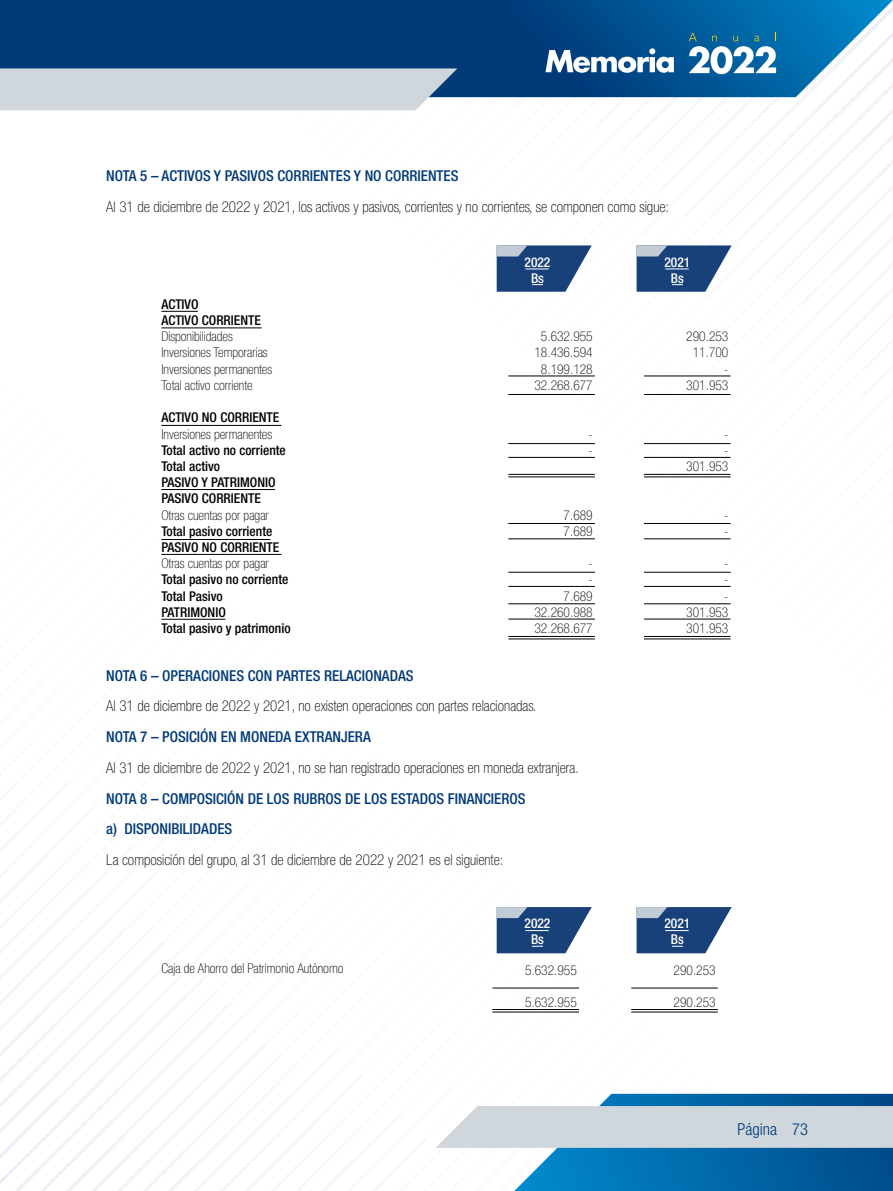
<style>
.page{position:relative;width:893px;height:1191px;background:#fff}
.page>*{position:absolute;margin:0;border:0;box-sizing:border-box;transform-origin:0 0}
.t1{font:300 condensed 16.5px "Helvetica Neue LT Std";color:#003a78}
.t2{font:100 condensed 15px "Helvetica Neue LT Std";color:#000}
.t3{font:500 condensed 15px/30.8px "Helvetica Neue LT Std";color:#003a78}
.t4{font:100 condensed 13.5px/16.2px "Helvetica Neue LT Std";color:#000}
.t5{font:500 condensed 13.5px/16.2px "Helvetica Neue LT Std";color:#000}
.t6{font:500 condensed 13.5px/16.2px "Helvetica Neue LT Std";color:#fff;text-align:center}
</style>
<div class="page">
<svg style="left:457px;top:0;width:436px;height:97px;background:#2168a0"></svg>
<svg style="left:0;top:0;width:457px;height:111px;background:#4e749e"></svg>
<svg style="left:436px;top:1010px;width:457px;height:181px"></svg>
<svg style="left:545px;top:48px;width:129px;height:25px"></svg>
<svg style="left:689px;top:32px;width:87px;height:42px"></svg>
<svg style="left:497px;top:245px;width:95px;height:47px;background:#476794"></svg>
<svg style="left:637px;top:245px;width:95px;height:47px;background:#486794"></svg>
<hr style="left:508px;top:375px;width:87px;height:1px;background:#000">
<hr style="left:508px;top:394px;width:87px;height:1px;background:#000">
<hr style="left:508px;top:443px;width:87px;height:1px;background:#000">
<hr style="left:508px;top:457px;width:87px;height:1px;background:#000">
<hr style="left:161px;top:311px;width:37px;height:1px;background:#000">
<hr style="left:161px;top:327px;width:101px;height:1px;background:#000">
<hr style="left:161px;top:425px;width:120px;height:1px;background:#000">
<hr style="left:161px;top:489px;width:114px;height:1px;background:#000">
<hr style="left:161px;top:554px;width:120px;height:1px;background:#000">
<hr style="left:161px;top:539px;width:109px;height:1px;background:#000">
<hr style="left:161px;top:619px;width:64px;height:1px;background:#000">
<hr style="left:508px;top:523px;width:87px;height:1px;background:#000">
<hr style="left:508px;top:538px;width:87px;height:1px;background:#000">
<hr style="left:508px;top:572px;width:87px;height:1px;background:#000">
<hr style="left:508px;top:586px;width:87px;height:1px;background:#000">
<hr style="left:508px;top:603px;width:87px;height:1px;background:#000">
<hr style="left:508px;top:618px;width:87px;height:1px;background:#000">
<hr style="left:644px;top:375px;width:86px;height:1px;background:#000">
<hr style="left:644px;top:394px;width:86px;height:1px;background:#000">
<hr style="left:644px;top:443px;width:86px;height:1px;background:#000">
<hr style="left:644px;top:457px;width:86px;height:1px;background:#000">
<hr style="left:644px;top:523px;width:86px;height:1px;background:#000">
<hr style="left:644px;top:538px;width:86px;height:1px;background:#000">
<hr style="left:644px;top:572px;width:86px;height:1px;background:#000">
<hr style="left:644px;top:586px;width:86px;height:1px;background:#000">
<hr style="left:644px;top:603px;width:86px;height:1px;background:#000">
<hr style="left:644px;top:618px;width:86px;height:1px;background:#000">
<hr style="left:644px;top:474px;width:86px;height:1px;background:#000">
<hr style="left:644px;top:476px;width:86px;height:1px;background:#000">
<hr style="left:644px;top:636px;width:86px;height:1px;background:#000">
<hr style="left:644px;top:638px;width:86px;height:1px;background:#000">
<hr style="left:508px;top:474px;width:87px;height:1px;background:#000">
<hr style="left:508px;top:476px;width:87px;height:1px;background:#000">
<hr style="left:508px;top:636px;width:87px;height:1px;background:#000">
<hr style="left:508px;top:638px;width:87px;height:1px;background:#000">
<svg style="left:497px;top:907px;width:95px;height:46px;background:#456592"></svg>
<svg style="left:637px;top:907px;width:95px;height:46px;background:#456593"></svg>
<hr style="left:492px;top:987px;width:87px;height:1px;background:#000">
<hr style="left:631px;top:987px;width:87px;height:1px;background:#000">
<hr style="left:631px;top:1009px;width:87px;height:1px;background:#000">
<hr style="left:631px;top:1011px;width:87px;height:1px;background:#000">
<hr style="left:492px;top:1009px;width:87px;height:1px;background:#000">
<hr style="left:492px;top:1011px;width:87px;height:1px;background:#000">
<p class="t3" style="left:106px;top:160px;width:354px">NOTA 5 – ACTIVOS Y PASIVOS CORRIENTES Y NO CORRIENTES</p>
<p class="t2" style="left:106px;top:198px;width:564px">Al 31 de diciembre de 2022 y 2021, los activos y pasivos, corrientes y no corrientes, se componen como sigue:</p>
<p class="t5" style="left:161px;top:296px;width:101px">ACTIVO<br>ACTIVO CORRIENTE</p>
<p class="t4" style="left:161px;top:328px;width:112px">Disponibilidades<br>Inversiones Temporarias<br>Inversiones permanentes<br>Total activo corriente</p>
<p class="t5" style="left:161px;top:409px;width:119px">ACTIVO NO CORRIENTE</p>
<p class="t4" style="left:161px;top:425px;width:112px">Inversiones permanentes</p>
<p class="t5" style="left:161px;top:441px;width:126px">Total activo no corriente<br>Total activo<br>PASIVO Y PATRIMONIO<br>PASIVO CORRIENTE</p>
<p class="t4" style="left:161px;top:506px;width:109px">Otras cuentas por pagar</p>
<p class="t5" style="left:161px;top:522px;width:119px">Total pasivo corriente<br>PASIVO NO CORRIENTE</p>
<p class="t4" style="left:161px;top:555px;width:109px">Otras cuentas por pagar</p>
<p class="t5" style="left:161px;top:571px;width:131px">Total pasivo no corriente<br>Total Pasivo<br>PATRIMONIO<br>Total pasivo y patrimonio</p>
<p class="t6" style="left:525px;top:253px;width:27px">2022<br>Bs</p>
<p class="t6" style="left:664px;top:253px;width:27px">2021<br>Bs</p>
<p class="t4" style="left:534px;top:328px;width:60px;text-align:center">5.632.955<br>18.436.594<br>8.199.128<br>32.268.677</p>
<p class="t4" style="left:588px;top:442px;width:6px">-</p>
<p class="t4" style="left:564px;top:506px;width:31px">7.689<br>7.689</p>
<p class="t4" style="left:534px;top:555px;width:60px;text-align:right">-<br>-<br>7.689<br>32.260.988<br>32.268.677</p>
<p class="t4" style="left:686px;top:328px;width:44px;text-align:right">290.253<br>11.700 -<br>301.953</p>
<p class="t4" style="left:686px;top:442px;width:44px;text-align:right">-<br>301.953</p>
<p class="t4" style="left:724px;top:523px;width:6px">-</p>
<p class="t4" style="left:724px;top:555px;width:6px">- -</p>
<p class="t4" style="left:686px;top:604px;width:44px">301.953<br>301.953</p>
<p class="t3" style="left:106px;top:660px;width:309px">NOTA 6 – OPERACIONES CON PARTES RELACIONADAS</p>
<p class="t2" style="left:106px;top:697px;width:432px">Al 31 de diciembre de 2022 y 2021, no existen operaciones con partes relacionadas.</p>
<p class="t3" style="left:106px;top:721px;width:266px">NOTA 7 – POSICIÓN EN MONEDA EXTRANJERA</p>
<p class="t2" style="left:106px;top:759px;width:474px">Al 31 de diciembre de 2022 y 2021, no se han registrado operaciones en moneda extranjera.</p>
<p class="t3" style="left:106px;top:783px;width:421px">NOTA 8 – COMPOSICIÓN DE LOS RUBROS DE LOS ESTADOS FINANCIEROS a) DISPONIBILIDADES</p>
<p class="t2" style="left:106px;top:851px;width:399px">La composición del grupo, al 31 de diciembre de 2022 y 2021 es el siguiente:</p>
<p class="t6" style="left:525px;top:915px;width:27px">2022<br>Bs</p>
<p class="t6" style="left:664px;top:915px;width:27px">2021<br>Bs</p>
<p class="t4" style="left:161px;top:960px;width:184px">Caja de Ahorro del Patrimonio Autónomo</p>
<p class="t4" style="left:525px;top:961px;width:53px">5.632.955</p>
<p class="t4" style="left:525px;top:994px;width:53px">5.632.955</p>
<p class="t4" style="left:673px;top:961px;width:44px">290.253</p>
<p class="t4" style="left:673px;top:994px;width:44px">290.253</p>
<p class="t1" style="left:737px;top:1120px;width:72px">Página 73</p>
</div>
